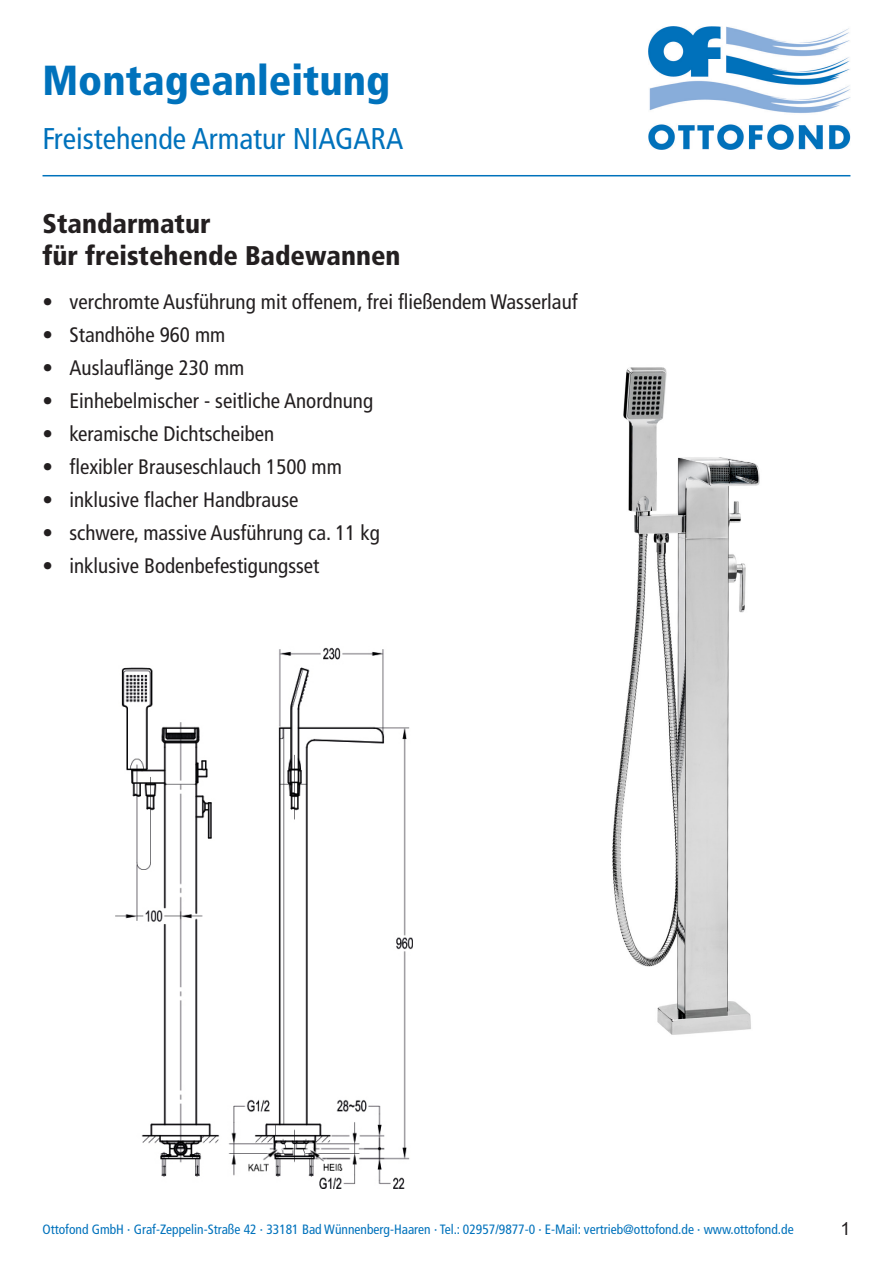
<style>
.page{position:relative;width:893px;height:1263px;background:#fff}
.page>*{position:absolute;margin:0;border:0;box-sizing:border-box;transform-origin:0 0}
.t1{font:900 condensed 42px "Frutiger";color:#0072bc}
.t2{font:condensed 30px "Frutiger";color:#0072bc}
.t3{font:900 condensed 27px/32.4px "Frutiger";color:#231f20}
.t4{font:condensed 21px "Frutiger";color:#231f20}
.t5{font:18px "Arial";color:#231f20}
.t6{font:condensed 13.5px "Frutiger";color:#0072bc}
</style>
<div class="page">
<img style="left:649px;top:27px;width:201px;height:123px">
<hr style="left:43px;top:175px;width:807px;height:1px;background:#0072bc">
<img style="left:612px;top:367px;width:148px;height:668px">
<img style="left:115px;top:647px;width:298px;height:541px">
<h1 class="t1" style="left:43px;top:55px;width:349px">Montageanleitung</h1>
<h2 class="t2" style="left:43px;top:121px;width:362px">Freistehende Armatur NIAGARA</h2>
<p class="t3" style="left:43px;top:207px;width:360px">Standarmatur<br>für freistehende Badewannen</p>
<p class="t4" style="left:43px;top:289px;width:537px">• verchromte Ausführung mit offenem, frei fließendem Wasserlauf</p>
<p class="t4" style="left:43px;top:322px;width:184px">• Standhöhe 960 mm</p>
<p class="t4" style="left:43px;top:355px;width:203px">• Auslauflänge 230 mm</p>
<p class="t4" style="left:43px;top:388px;width:332px">• Einhebelmischer - seitliche Anordnung</p>
<p class="t4" style="left:43px;top:421px;width:233px">• keramische Dichtscheiben</p>
<p class="t4" style="left:43px;top:454px;width:301px">• flexibler Brauseschlauch 1500 mm</p>
<p class="t4" style="left:43px;top:487px;width:257px">• inklusive flacher Handbrause</p>
<p class="t4" style="left:43px;top:520px;width:339px">• schwere, massive Ausführung ca. 11 kg</p>
<p class="t4" style="left:43px;top:553px;width:278px">• inklusive Bodenbefestigungsset</p>
<p class="t6" style="left:43px;top:1222px;width:753px">Ottofond GmbH · Graf-Zeppelin-Straße 42 · 33181 Bad Wünnenberg-Haaren · Tel.: 02957/9877-0 · E-Mail: vertrieb@ottofond.de · www.ottofond.de</p>
<p class="t5" style="left:840px;top:1216px;width:12px">1</p>
</div>
